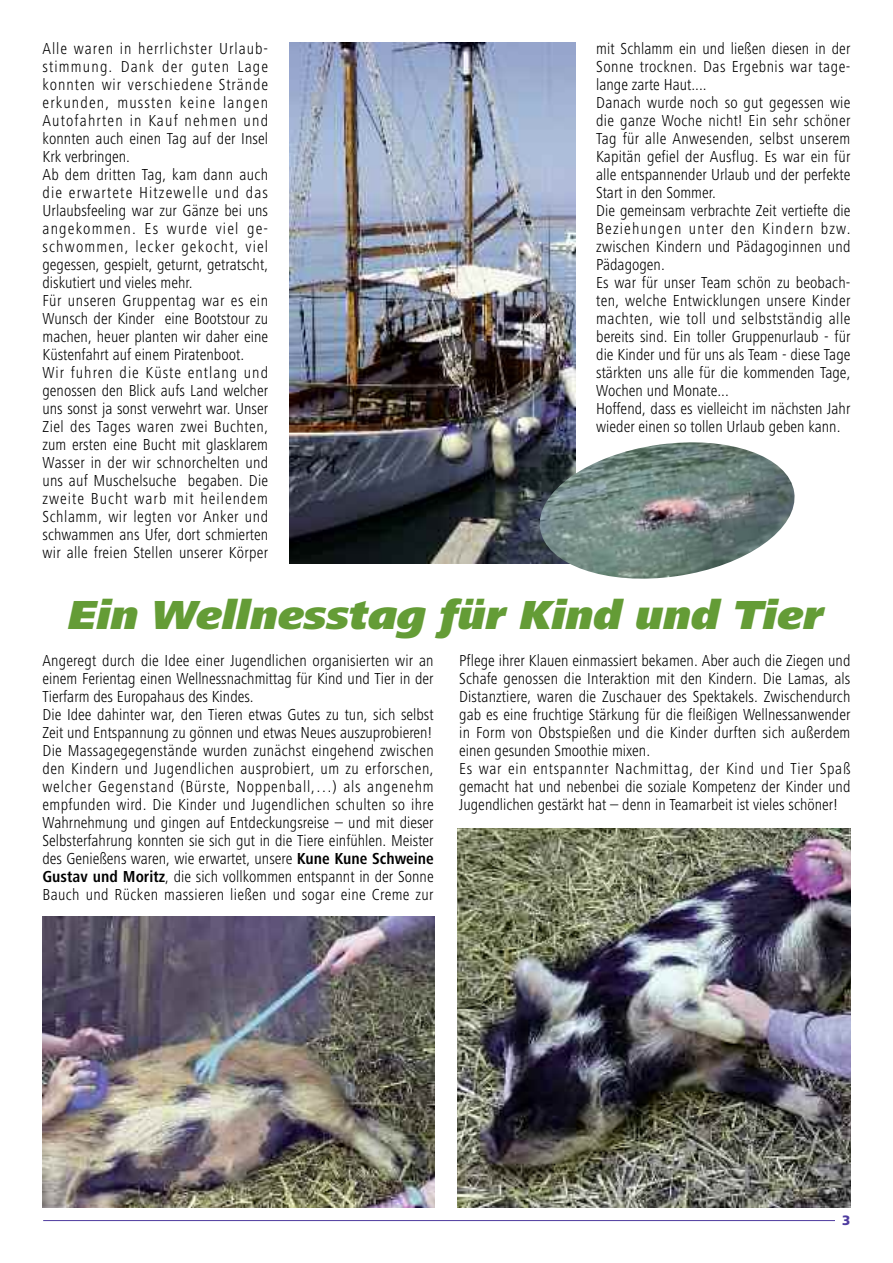
<style>
.page{position:relative;width:893px;height:1263px;background:#fff}
.page>*{position:absolute;margin:0;border:0;box-sizing:border-box;transform-origin:0 0}
.t1{font:italic 900 42px "Frutiger Next LT";color:#649c36}
.t2{font:300 condensed 16.5px/18px "Frutiger Next LT";letter-spacing:.005em;color:#000}
.t3{font:900 13.5px "Frutiger";color:#4e3b9f}
.s1{font-weight:700}
</style>
<div class="page">
<hr style="left:43px;top:1220px;width:807px;height:1px;background:#4e3b9f">
<div style="left:835px;top:1214px;width:15px;height:17px;background:#fff"></div>
<img style="left:43px;top:917px;width:392px;height:291px">
<img style="left:457px;top:828px;width:393px;height:380px">
<img style="left:289px;top:43px;width:286px;height:520px">
<img style="left:535px;top:435px;width:260px;height:144px">
<p class="t2" style="left:43px;top:42px;width:227px">Alle waren in herrlichster Urlaub&shy;stimmung. Dank der guten Lage konnten wir verschiedene Strände erkunden, mussten keine langen Autofahrten in Kauf nehmen und konnten auch einen Tag auf der Insel Krk verbringen.<br>Ab dem dritten Tag, kam dann auch die erwartete Hitzewelle und das Urlaubsfeeling war zur Gänze bei uns angekommen. Es wurde viel ge&shy;schwommen, lecker gekocht, viel gegessen, gespielt, geturnt, getratscht, diskutiert und vieles mehr.<br>Für unseren Gruppentag war es ein Wunsch der Kinder eine Bootstour zu machen, heuer planten wir daher eine Küstenfahrt auf einem Piratenboot.<br>Wir fuhren die Küste entlang und genossen den Blick aufs Land welcher uns sonst ja sonst verwehrt war. Unser Ziel des Tages waren zwei Buchten, zum ersten eine Bucht mit glasklarem Wasser in der wir schnorchelten und uns auf Muschelsuche begaben. Die zweite Bucht warb mit heilendem Schlamm, wir legten vor Anker und schwammen ans Ufer, dort schmierten wir alle freien Stellen unserer Körper</p>
<p class="t2" style="left:596px;top:42px;width:256px">mit Schlamm ein und ließen diesen in der Sonne trocknen. Das Ergebnis war tage&shy;lange zarte Haut....<br>Danach wurde noch so gut gegessen wie die ganze Woche nicht! Ein sehr schöner Tag für alle Anwesenden, selbst unserem Kapitän gefiel der Ausflug. Es war ein für alle entspannender Urlaub und der perfekte Start in den Sommer.<br>Die gemeinsam verbrachte Zeit vertiefte die Beziehungen unter den Kindern bzw. zwischen Kindern und Pädagoginnen und Pädagogen.<br>Es war für unser Team schön zu beobach&shy;ten, welche Entwicklungen unsere Kinder machten, wie toll und selbstständig alle bereits sind. Ein toller Gruppenurlaub - für die Kinder und für uns als Team - diese Tage stärkten uns alle für die kommenden Tage, Wochen und Monate...<br>Hoffend, dass es vielleicht im nächsten Jahr wieder einen so tollen Urlaub geben kann.</p>
<h1 class="t1" style="left:69px;top:601px;width:757px">Ein Wellnesstag für Kind und Tier</h1>
<p class="t2" style="left:43px;top:653px;width:393px">Angeregt durch die Idee einer Jugendlichen organisierten wir an einem Ferientag einen Wellnessnachmittag für Kind und Tier in der Tierfarm des Europahaus des Kindes.<br>Die Idee dahinter war, den Tieren etwas Gutes zu tun, sich selbst Zeit und Entspannung zu gönnen und etwas Neues auszuprobieren!<br>Die Massagegegenstände wurden zunächst eingehend zwischen den Kindern und Jugendlichen ausprobiert, um zu erforschen, welcher Gegenstand (Bürste, Noppenball,…) als angenehm empfunden wird. Die Kinder und Jugendlichen schulten so ihre Wahrnehmung und gingen auf Entdeckungsreise – und mit dieser Selbsterfahrung konnten sie sich gut in die Tiere einfühlen. Meister des Genießens waren, wie erwartet, unsere <span class="s1">Kune Kune Schweine Gustav und Moritz</span>, die sich vollkommen entspannt in der Sonne Bauch und Rücken massieren ließen und sogar eine Creme zur</p>
<p class="t2" style="left:459px;top:653px;width:393px">Pflege ihrer Klauen einmassiert bekamen. Aber auch die Ziegen und Schafe genossen die Interaktion mit den Kindern. Die Lamas, als Distanztiere, waren die Zuschauer des Spektakels. Zwischendurch gab es eine fruchtige Stärkung für die fleißigen Wellnessanwender in Form von Obstspießen und die Kinder durften sich außerdem einen gesunden Smoothie mixen.<br>Es war ein entspannter Nachmittag, der Kind und Tier Spaß gemacht hat und nebenbei die soziale Kompetenz der Kinder und Jugendlichen gestärkt hat – denn in Teamarbeit ist vieles schöner!</p>
<p class="t3" style="left:842px;top:1214px;width:10px">3</p>
</div>
